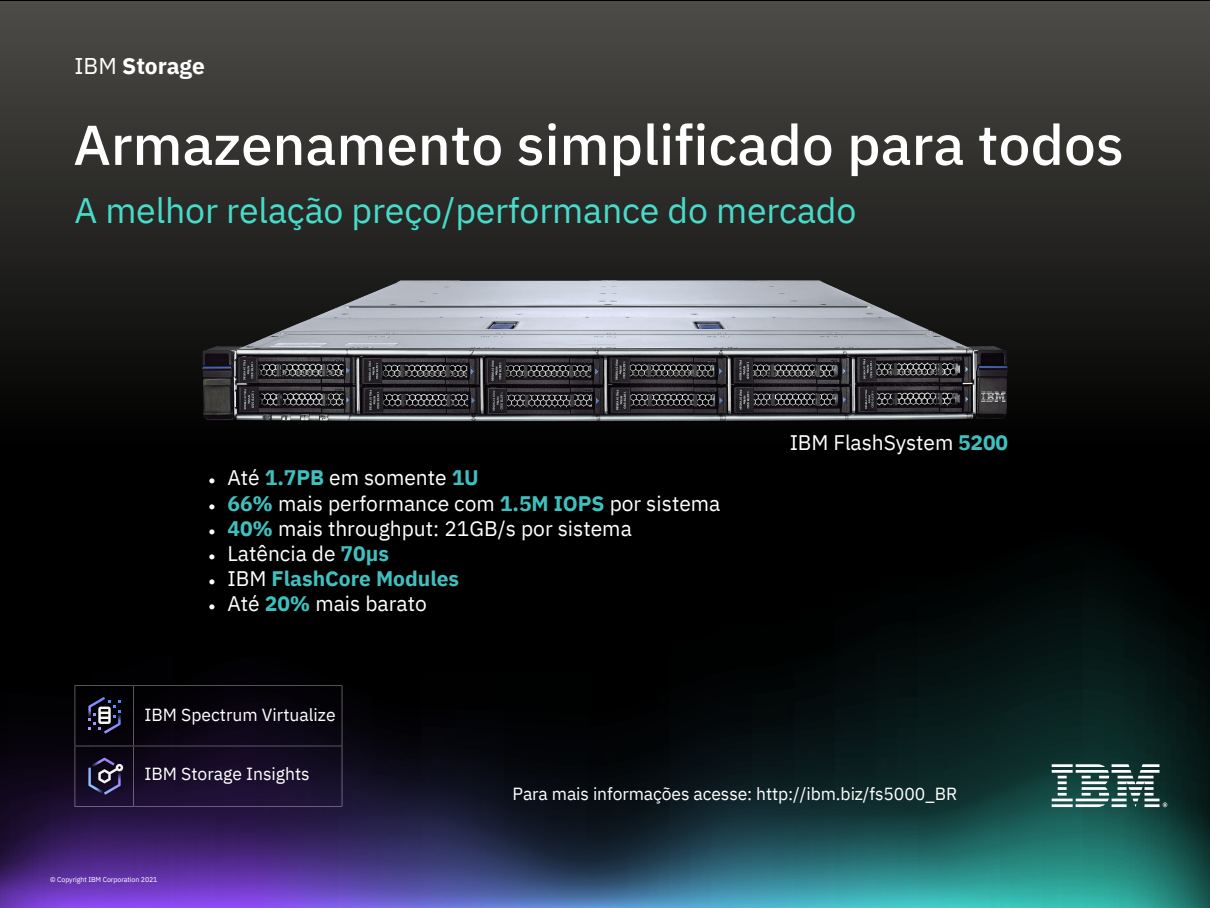
<style>
.page{position:relative;width:1210px;height:908px;background:#fff}
.page>*{position:absolute;margin:0;border:0;box-sizing:border-box;transform-origin:0 0}
.t1{font:500 56px "IBM Plex Sans";color:#fff}
.t2{font:35.28px "IBM Plex Sans";letter-spacing:-.005em;color:#47dbca}
.t3{font:700 22.75px "IBM Plex Sans";letter-spacing:-.005em;color:#fff}
.t4{font:21px "IBM Plex Sans";color:#fff}
.t5{font:700 21px "IBM Plex Sans";color:#40bfbf}
.t6{font:17.5px "IBM Plex Sans";letter-spacing:-.005em;color:#fff}
.t7{font:7px "IBM Plex Sans";letter-spacing:-.01em;color:#fff}
.s1{font-weight:400}
.s2{font-weight:700;color:#40bfbf}
.s3{color:#fff}
.s4{font-weight:400;color:#fff}
</style>
<div class="page">
<div style="left:0;top:0;width:1210px;height:907px;background:#000"></div>
<div style="left:0;top:1px;width:1210px;height:493px;background:linear-gradient(to bottom,#4c4b47,#000)"></div>
<svg style="left:0;top:579px;width:1210px;height:328px"></svg>
<img style="left:202px;top:270px;width:806px;height:152px">
<svg style="left:1051px;top:764px;width:116px;height:42px;background:#5b7a76"></svg>
<svg style="left:85px;top:695px;width:39px;height:40px"></svg>
<svg style="left:98px;top:706px;width:13px;height:17px"></svg>
<svg style="left:85px;top:756px;width:39px;height:39px"></svg>
<svg style="left:98px;top:763px;width:25px;height:20px"></svg>
<hr style="left:74px;top:684px;width:59px;height:1px;background:#fff">
<hr style="left:74px;top:685px;width:1px;height:60px;background:#fff">
<hr style="left:134px;top:684px;width:208px;height:1px;background:#fff">
<hr style="left:133px;top:685px;width:1px;height:60px;background:#fff">
<hr style="left:342px;top:685px;width:1px;height:60px;background:#fff">
<hr style="left:74px;top:745px;width:59px;height:1px;background:#fff">
<hr style="left:74px;top:746px;width:1px;height:59px;background:#fff">
<hr style="left:134px;top:745px;width:208px;height:1px;background:#fff">
<hr style="left:133px;top:746px;width:1px;height:59px;background:#fff">
<hr style="left:342px;top:746px;width:1px;height:59px;background:#fff">
<hr style="left:74px;top:805px;width:59px;height:1px;background:#fff">
<hr style="left:134px;top:805px;width:208px;height:1px;background:#fff">
<p class="t3" style="left:74px;top:48px;width:132px"><span class="s1">IBM</span> Storage</p>
<h1 class="t1" style="left:73px;top:101px;width:1052px">Armazenamento simplificado para todos</h1>
<h2 class="t2" style="left:74px;top:184px;width:783px">A melhor relação preço/performance do mercado</h2>
<p class="t4" style="left:209px;top:461px;width:272px">• Até <span class="s2">1.7PB</span> em somente <span class="s2">1U</span></p>
<p class="t4" style="left:209px;top:487px;width:513px">• <span class="s2">66%</span> mais performance com <span class="s2">1.5M IOPS</span> por sistema</p>
<p class="t4" style="left:209px;top:512px;width:425px">• <span class="s2">40%</span> mais throughput: 21GB/s por sistema</p>
<p class="t4" style="left:209px;top:537px;width:182px">• Latência de <span class="s2">70µs</span></p>
<p class="t5" style="left:209px;top:562px;width:252px"><span class="s3">•</span> <span class="s4">IBM</span> FlashCore Modules</p>
<p class="t4" style="left:209px;top:587px;width:220px">• Até <span class="s2">20%</span> mais barato</p>
<p class="t6" style="left:144px;top:700px;width:193px">IBM Spectrum Virtualize</p>
<p class="t6" style="left:144px;top:760px;width:167px">IBM Storage Insights</p>
<p class="t4" style="left:789px;top:426px;width:220px">IBM FlashSystem <span class="s2">5200</span></p>
<p class="t7" style="left:50px;top:874px;width:109px">© Copyright IBM Corporation 2021</p>
<p class="t6" style="left:512px;top:780px;width:446px">Para mais informações acesse: http://ibm.biz/fs5000_BR</p>
</div>
